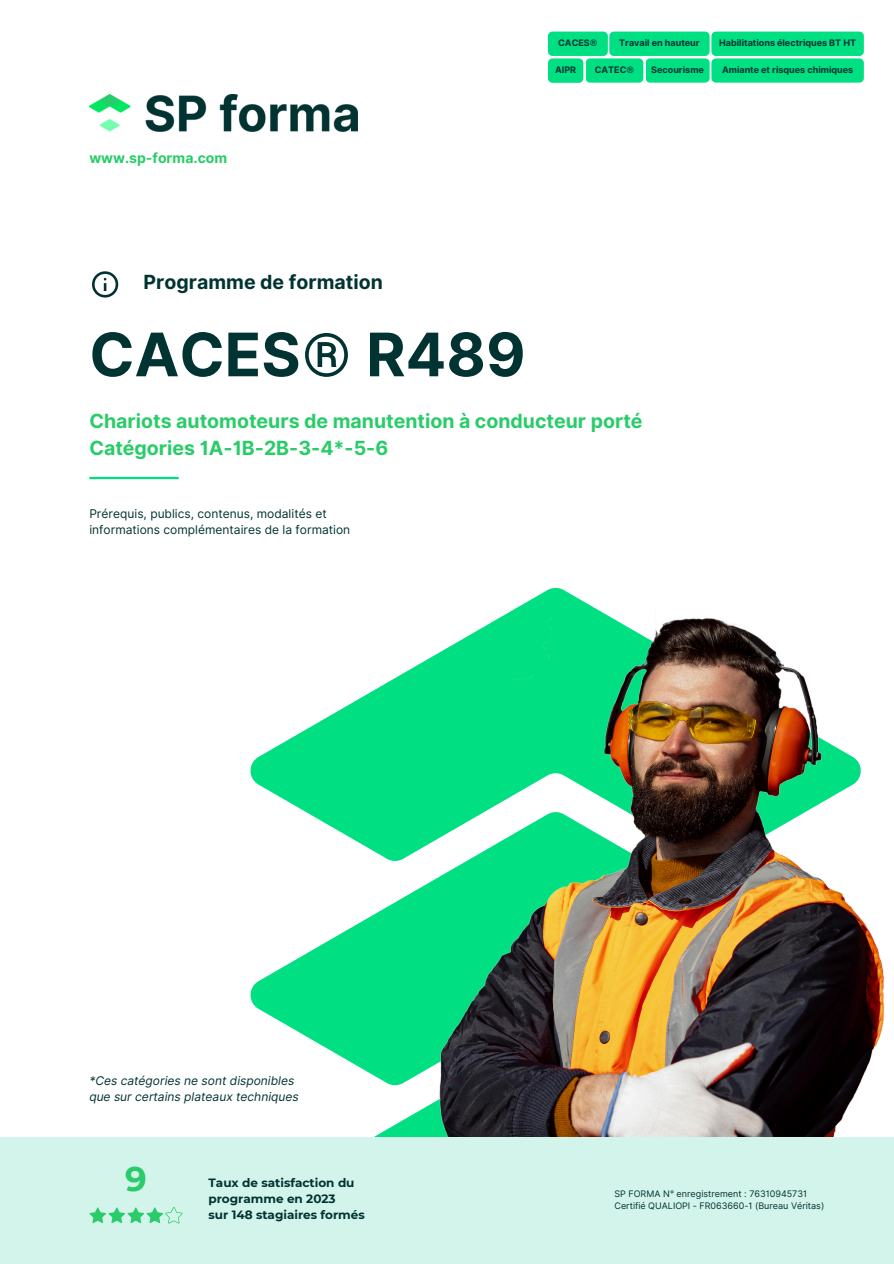
<style>
.page{position:relative;width:894px;height:1264px;background:#fff}
.page>*{position:absolute;margin:0;border:0;box-sizing:border-box;transform-origin:0 0}
.t1{font:700 60px "Inter";color:#003331}
.t2{font:700 34.05px "Montserrat";color:#29cc69}
.t3{font:700 19.5px/27px "Inter";color:#29cc69}
.t4{font:700 19.5px "Inter";color:#003331}
.t5{font:700 13.95px "Inter";color:#29cc69}
.t6{font:12px/16px "Inter";color:#003331}
.t7{font:italic 12px/16px "Inter";color:#003331}
.t8{font:700 12px/16px "Montserrat";color:#003331}
.t9{font:700 9px "Inter";color:#003331}
.t10{font:9px "Inter";color:#003331}
</style>
<div class="page">
<img style="left:89px;top:95px;width:268px;height:37px">
<svg style="left:92px;top:271px;width:26px;height:26px"></svg>
<svg style="left:374px;top:1085px;width:55px;height:52px"></svg>
<svg style="left:250px;top:882px;width:179px;height:203px;fill:#00df82"></svg>
<svg style="left:250px;top:587px;width:347px;height:274px"></svg>
<img style="left:429px;top:609px;width:456px;height:528px">
<div style="left:0;top:1137px;width:893px;height:126px;background:#d3f4eb"></div>
<hr style="left:89px;top:477px;width:90px;height:2px;background:#00df82">
<div style="left:609px;top:32px;width:100px;height:24px;background:#00df82;border-radius:4px"></div>
<div style="left:645px;top:58px;width:64px;height:25px;background:#00df82;border-radius:4px"></div>
<div style="left:711px;top:32px;width:152px;height:24px;background:#00df82;border-radius:4px"></div>
<div style="left:711px;top:58px;width:152px;height:25px;background:#00df82;border-radius:4px"></div>
<div style="left:548px;top:32px;width:59px;height:24px;background:#00df82;border-radius:4px"></div>
<div style="left:548px;top:58px;width:35px;height:25px;background:#00df82;border-radius:4px"></div>
<div style="left:585px;top:58px;width:58px;height:25px;background:#00df82;border-radius:4px"></div>
<svg style="left:89px;top:1207px;width:93px;height:16px"></svg>
<p class="t5" style="left:89px;top:150px;width:139px">www.sp-forma.com</p>
<h6 class="t9" style="left:619px;top:38px;width:82px">Travail en hauteur</h6>
<p class="t9" style="left:651px;top:64px;width:54px">Secourisme</p>
<h6 class="t9" style="left:558px;top:38px;width:41px">CACES®</h6>
<p class="t9" style="left:555px;top:64px;width:22px">AIPR</p>
<p class="t9" style="left:594px;top:64px;width:41px">CATEC®</p>
<p class="t9" style="left:719px;top:38px;width:138px">Habilitations électriques BT HT</p>
<h6 class="t9" style="left:721px;top:64px;width:133px">Amiante et risques chimiques</h6>
<h2 class="t4" style="left:143px;top:270px;width:241px">Programme de formation</h2>
<h1 class="t1" style="left:89px;top:318px;width:437px">CACES® R489</h1>
<h5 class="t3" style="left:89px;top:407px;width:554px">Chariots automoteurs de manutention à conducteur porté<br>Catégories 1A-1B-2B-3-4*-5-6</h5>
<h5 class="t6" style="left:89px;top:506px;width:262px">Prérequis, publics, contenus, modalités et informations complémentaires de la formation</h5>
<p class="t7" style="left:89px;top:1072px;width:211px">*Ces catégories ne sont disponibles que sur certains plateaux techniques</p>
<p class="t2" style="left:125px;top:1158px;width:23px">9</p>
<h2 class="t8" style="left:208px;top:1174px;width:158px">Taux de satisfaction du programme en 2023<br>sur 148 stagiaires formés</h2>
<p class="t10" style="left:614px;top:1188px;width:194px">SP FORMA N° enregistrement : 76310945731</p>
<p class="t10" style="left:614px;top:1200px;width:211px">Certifié QUALIOPI - FR063660-1 (Bureau Véritas)</p>
</div>
